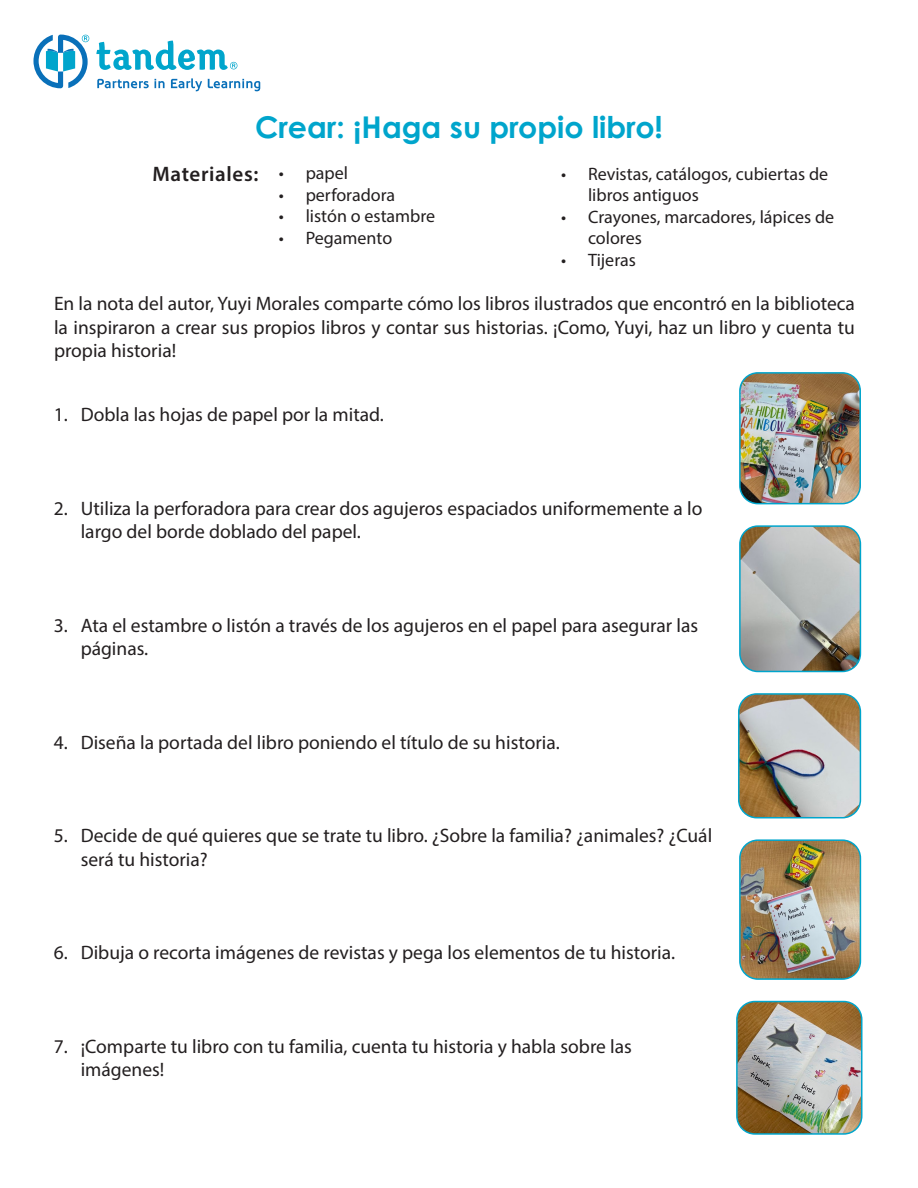
<style>
.page{position:relative;width:918px;height:1188px;background:#fff}
.page>*{position:absolute;margin:0;border:0;box-sizing:border-box;transform-origin:0 0}
.t1{font:700 30px "Century Gothic Pro";color:#00a5cc}
.t2{font:600 21px "Myriad Pro";letter-spacing:.03em;color:#231f20}
.t3{font:19.5px/23.4px "Myriad Pro";color:#231f20}
.t4{font:18px/21.6px "Myriad Pro";color:#231f20}
</style>
<div class="page">
<svg style="left:97px;top:79px;width:52px;height:9px"></svg>
<svg style="left:155px;top:79px;width:10px;height:9px"></svg>
<svg style="left:171px;top:78px;width:31px;height:13px"></svg>
<svg style="left:208px;top:79px;width:52px;height:12px"></svg>
<svg style="left:33px;top:35px;width:56px;height:53px"></svg>
<svg style="left:96px;top:41px;width:141px;height:29px"></svg>
<img style="left:740px;top:375px;width:120px;height:129px">
<div style="left:739px;top:372px;width:122px;height:132px;border:2px solid #00a5cc;border-radius:18px"></div>
<img style="left:740px;top:528px;width:120px;height:143px">
<div style="left:739px;top:525px;width:122px;height:147px;border:2px solid #00a5cc;border-radius:18px"></div>
<img style="left:739px;top:696px;width:121px;height:122px">
<div style="left:738px;top:693px;width:123px;height:125px;border:2px solid #00a5cc;border-radius:18px"></div>
<img style="left:742px;top:842px;width:118px;height:135px">
<div style="left:739px;top:839px;width:122px;height:141px;border:2px solid #00a5cc;border-radius:18px"></div>
<img style="left:737px;top:1002px;width:123px;height:130px">
<div style="left:736px;top:1001px;width:127px;height:134px;border:2px solid #00a5cc;border-radius:18px"></div>
<p class="t1" style="left:255px;top:108px;width:409px">Crear: ¡Haga su propio libro!</p>
<p class="t2" style="left:153px;top:160px;width:107px">Materiales:</p>
<p class="t4" style="left:279px;top:162px;width:71px">• papel</p>
<p class="t4" style="left:279px;top:184px;width:118px">• perforadora</p>
<p class="t4" style="left:279px;top:205px;width:158px">• listón o estambre</p>
<p class="t4" style="left:279px;top:227px;width:115px">• Pegamento</p>
<p class="t4" style="left:588px;top:162px;width:242px;text-indent:-27px">• Revistas, catálogos, cubiertas de libros antiguos</p>
<p class="t4" style="left:588px;top:206px;width:248px;text-indent:-27px">• Crayones, marcadores, lápices de colores</p>
<p class="t4" style="left:561px;top:249px;width:76px">• Tijeras</p>
<p class="t3" style="left:54px;top:292px;width:803px;text-align:justify">En la nota del autor, Yuyi Morales comparte cómo los libros ilustrados que encontró en la biblioteca la inspiraron a crear sus propios libros y contar sus historias. ¡Como, Yuyi, haz un libro y cuenta tu propia historia!</p>
<p class="t3" style="left:54px;top:402px;width:332px">1. Dobla las hojas de papel por la mitad.</p>
<p class="t3" style="left:81px;top:496px;width:623px;text-indent:-27px">2. Utiliza la perforadora para crear dos agujeros espaciados uniformemente a lo largo del borde doblado del papel.</p>
<p class="t3" style="left:81px;top:613px;width:619px;text-indent:-27px">3. Ata el estambre o listón a través de los agujeros en el papel para asegurar las páginas.</p>
<p class="t3" style="left:54px;top:730px;width:508px">4. Diseña la portada del libro poniendo el título de su historia.</p>
<p class="t3" style="left:81px;top:824px;width:633px;text-indent:-27px">5. Decide de qué quieres que se trate tu libro. ¿Sobre la familia? ¿animales? ¿Cuál será tu historia?</p>
<p class="t3" style="left:54px;top:941px;width:623px">6. Dibuja o recorta imágenes de revistas y pega los elementos de tu historia.</p>
<p class="t3" style="left:81px;top:1034px;width:553px;text-indent:-27px">7. ¡Comparte tu libro con tu familia, cuenta tu historia y habla sobre las imágenes!</p>
</div>
